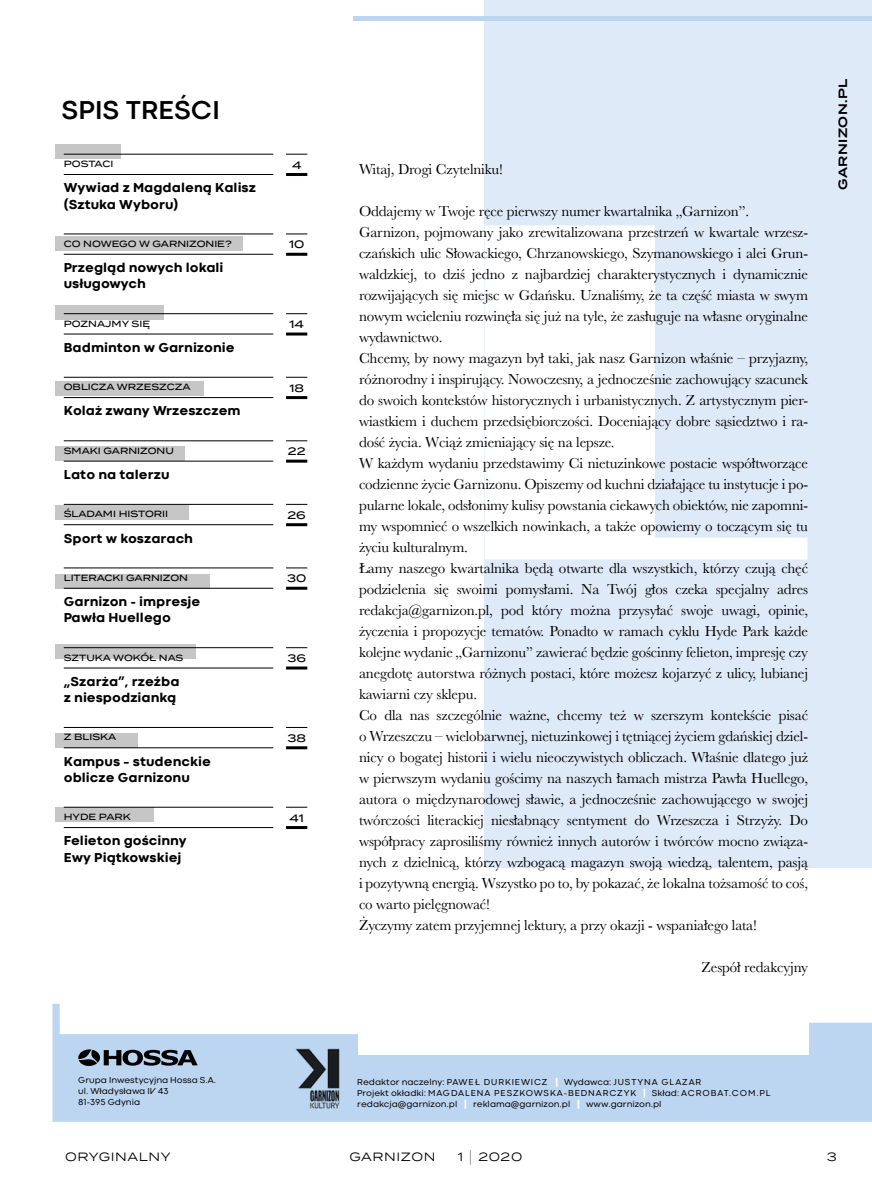
<style>
.page{position:relative;width:872px;height:1191px;background:#fff}
.page>*{position:absolute;margin:0;border:0;box-sizing:border-box;transform-origin:0 0}
.t1{font:700 27px "Codec Cold";color:#000}
.t2{font:15px/21px "Baskerville";letter-spacing:-.01em;color:#000}
.t3{font:800 13.5px/16.2px "Codec Cold";color:#000}
.t4{font:12px "Termina";letter-spacing:.05em;color:#000}
.t5{font:600 12px "Termina";letter-spacing:.04em;color:#000}
.t6{font:500 10.8px "Termina";color:#000}
.t7{font:9px/10.8px "Codec Cold";color:#000}
.t8{font:500 9px "Termina";color:#000}
.s1{font-weight:800;color:#fff}
.s2{font-weight:100;font-size:18px}
</style>
<div class="page">
<div style="left:484px;top:0;width:388px;height:867px;background:#dfeaf8"></div>
<svg style="left:484px;top:225px;width:323px;height:334px;fill:#fff"></svg>
<svg style="left:52px;top:1003px;width:820px;height:118px;fill:#bcd5f0"></svg>
<svg style="left:78px;top:1048px;width:120px;height:18px;background:#5d6a78"></svg>
<div style="left:55px;top:145px;width:66px;height:14px;background:#c6c6c6"></div>
<div style="left:55px;top:807px;width:99px;height:14px;background:#c6c6c6"></div>
<div style="left:55px;top:446px;width:130px;height:14px;background:#c6c6c6"></div>
<div style="left:55px;top:574px;width:155px;height:14px;background:#c6c6c6"></div>
<div style="left:55px;top:381px;width:148px;height:14px;background:#c6c6c6"></div>
<div style="left:55px;top:305px;width:109px;height:14px;background:#c6c6c6"></div>
<div style="left:55px;top:505px;width:134px;height:14px;background:#c6c6c6"></div>
<div style="left:55px;top:236px;width:187px;height:14px;background:#c6c6c6"></div>
<div style="left:55px;top:644px;width:141px;height:14px;background:#c6c6c6"></div>
<div style="left:55px;top:733px;width:83px;height:14px;background:#c6c6c6"></div>
<hr style="left:64px;top:154px;width:209px;height:1px;background:#000">
<svg style="left:286px;top:154px;width:21px;height:1px"></svg>
<hr style="left:64px;top:174px;width:209px;height:1px;background:#000">
<hr style="left:64px;top:233px;width:209px;height:1px;background:#000">
<svg style="left:286px;top:233px;width:21px;height:1px"></svg>
<hr style="left:64px;top:254px;width:209px;height:1px;background:#000">
<hr style="left:64px;top:313px;width:209px;height:1px;background:#000">
<svg style="left:286px;top:313px;width:21px;height:1px"></svg>
<hr style="left:64px;top:334px;width:209px;height:1px;background:#000">
<hr style="left:64px;top:377px;width:209px;height:1px;background:#000">
<svg style="left:286px;top:377px;width:21px;height:1px"></svg>
<hr style="left:64px;top:397px;width:209px;height:1px;background:#000">
<hr style="left:64px;top:440px;width:209px;height:1px;background:#000">
<svg style="left:286px;top:440px;width:21px;height:1px"></svg>
<hr style="left:64px;top:461px;width:209px;height:1px;background:#000">
<hr style="left:64px;top:504px;width:209px;height:1px;background:#000">
<svg style="left:286px;top:504px;width:21px;height:1px"></svg>
<hr style="left:64px;top:524px;width:209px;height:1px;background:#000">
<hr style="left:64px;top:567px;width:209px;height:1px;background:#000">
<svg style="left:286px;top:567px;width:21px;height:1px"></svg>
<hr style="left:64px;top:588px;width:209px;height:1px;background:#000">
<hr style="left:64px;top:647px;width:209px;height:1px;background:#000">
<svg style="left:286px;top:647px;width:21px;height:1px"></svg>
<hr style="left:64px;top:667px;width:209px;height:1px;background:#000">
<hr style="left:64px;top:727px;width:209px;height:1px;background:#000">
<svg style="left:286px;top:727px;width:21px;height:1px"></svg>
<hr style="left:64px;top:747px;width:209px;height:1px;background:#000">
<hr style="left:64px;top:807px;width:209px;height:1px;background:#000">
<svg style="left:286px;top:807px;width:21px;height:1px"></svg>
<hr style="left:64px;top:827px;width:209px;height:1px;background:#000">
<hr style="left:286px;top:173px;width:21px;height:3px;background:#000">
<hr style="left:286px;top:253px;width:21px;height:3px;background:#000">
<hr style="left:286px;top:332px;width:21px;height:3px;background:#000">
<hr style="left:286px;top:396px;width:21px;height:3px;background:#000">
<hr style="left:286px;top:459px;width:21px;height:3px;background:#000">
<hr style="left:286px;top:523px;width:21px;height:3px;background:#000">
<hr style="left:286px;top:587px;width:21px;height:3px;background:#000">
<hr style="left:286px;top:666px;width:21px;height:3px;background:#000">
<hr style="left:286px;top:746px;width:21px;height:3px;background:#000">
<hr style="left:286px;top:826px;width:21px;height:3px;background:#000">
<div style="left:358px;top:1017px;width:450px;height:37px;background:#fff"></div>
<hr style="left:353px;top:16px;width:519px;height:4px;background:#bcd5f0">
<img style="left:280px;top:1041px;width:75px;height:75px">
<h1 class="t1" style="left:62px;top:93px;width:160px">SPIS TREŚCI</h1>
<p class="t8" style="left:64px;top:157px;width:51px">POSTACI</p>
<p class="t6" style="left:292px;top:157px;width:11px">4</p>
<p class="t3" style="left:64px;top:180px;width:194px">Wywiad z Magdaleną Kalisz (Sztuka Wyboru)</p>
<p class="t8" style="left:64px;top:237px;width:169px">CO NOWEGO W GARNIZONIE?</p>
<p class="t6" style="left:289px;top:236px;width:17px">10</p>
<p class="t3" style="left:64px;top:259px;width:161px">Przegląd nowych lokali usługowych</p>
<p class="t8" style="left:64px;top:317px;width:88px">POZNAJMY SIĘ</p>
<p class="t6" style="left:289px;top:316px;width:16px">14</p>
<p class="t3" style="left:64px;top:339px;width:172px">Badminton w Garnizonie</p>
<p class="t8" style="left:64px;top:380px;width:128px">OBLICZA WRZESZCZA</p>
<p class="t6" style="left:289px;top:380px;width:16px">18</p>
<p class="t3" style="left:64px;top:403px;width:178px">Kolaż zwany Wrzeszczem</p>
<p class="t8" style="left:64px;top:444px;width:112px">SMAKI GARNIZONU</p>
<p class="t6" style="left:288px;top:443px;width:19px">22</p>
<p class="t3" style="left:64px;top:466px;width:107px">Lato na talerzu</p>
<p class="t8" style="left:64px;top:507px;width:106px">ŚLADAMI HISTORII</p>
<p class="t6" style="left:287px;top:507px;width:20px">26</p>
<p class="t3" style="left:64px;top:530px;width:131px">Sport w koszarach</p>
<p class="t8" style="left:64px;top:571px;width:126px">LITERACKI GARNIZON</p>
<p class="t6" style="left:287px;top:570px;width:21px">30</p>
<p class="t3" style="left:64px;top:593px;width:138px">Garnizon - impresje<br>Pawła Huellego</p>
<p class="t8" style="left:64px;top:651px;width:121px">SZTUKA WOKÓŁ NAS</p>
<p class="t6" style="left:287px;top:650px;width:20px">36</p>
<p class="t3" style="left:64px;top:673px;width:117px">„Szarża”, rzeźba z niespodzianką</p>
<p class="t8" style="left:64px;top:730px;width:54px">Z BLISKA</p>
<p class="t6" style="left:287px;top:730px;width:20px">38</p>
<p class="t3" style="left:64px;top:753px;width:149px">Kampus – studenckie oblicze Garnizonu</p>
<p class="t8" style="left:64px;top:810px;width:69px">HYDE PARK</p>
<p class="t6" style="left:289px;top:809px;width:16px">41</p>
<p class="t3" style="left:64px;top:832px;width:125px">Felieton gościnny<br>Ewy Piątkowskiej</p>
<p class="t2" style="left:359px;top:159px;width:145px">Witaj, Drogi Czytelniku!</p>
<p class="t2" style="left:359px;top:201px;width:451px">Oddajemy w Twoje ręce pierwszy numer kwartalnika „Garnizon”.<br>Garnizon, pojmowany jako zrewitalizowana przestrzeń w kwartale wrzesz&shy;czańskich ulic Słowackiego, Chrzanowskiego, Szymanowskiego i alei Grun&shy;waldzkiej, to dziś jedno z najbardziej charakterystycznych i dynamicznie rozwijających się miejsc w Gdańsku. Uznaliśmy, że ta część miasta w swym nowym wcieleniu rozwinęła się już na tyle, że zasługuje na własne oryginalne wydawnictwo.<br>Chcemy, by nowy magazyn był taki, jak nasz Garnizon właśnie – przyjazny, różnorodny i inspirujący. Nowoczesny, a jednocześnie zachowujący szacunek do swoich kontekstów historycznych i urbanistycznych. Z artystycznym pier&shy;wiastkiem i duchem przedsiębiorczości. Doceniający dobre sąsiedztwo i ra&shy;dość życia. Wciąż zmieniający się na lepsze.<br>W każdym wydaniu przedstawimy Ci nietuzinkowe postacie współtworzące codzienne życie Garnizonu. Opiszemy od kuchni działające tu instytucje i po&shy;pularne lokale, odsłonimy kulisy powstania ciekawych obiektów, nie zapomni&shy;my wspomnieć o wszelkich nowinkach, a także opowiemy o toczącym się tu życiu kulturalnym.<br>Łamy naszego kwartalnika będą otwarte dla wszystkich, którzy czują chęć podzielenia się swoimi pomysłami. Na Twój głos czeka specjalny adres redakcja@garnizon.pl, pod który można przysyłać swoje uwagi, opinie, życzenia i propozycje tematów. Ponadto w ramach cyklu Hyde Park każde kolejne wydanie „Garnizonu” zawierać będzie gościnny felieton, impresję czy anegdotę autorstwa różnych postaci, które możesz kojarzyć z ulicy, lubianej kawiarni czy sklepu.<br>Co dla nas szczególnie ważne, chcemy też w szerszym kontekście pisać o Wrzeszczu – wielobarwnej, nietuzinkowej i tętniącej życiem gdańskiej dziel&shy;nicy o bogatej historii i wielu nieoczywistych obliczach. Właśnie dlatego już w pierwszym wydaniu gościmy na naszych łamach mistrza Pawła Huellego, autora o międzynarodowej sławie, a jednocześnie zachowującego w swojej twórczości literackiej niesłabnący sentyment do Wrzeszcza i Strzyży. Do współpracy zaprosiliśmy również innych autorów i twórców mocno związa&shy;nych z dzielnicą, którzy wzbogacą magazyn swoją wiedzą, talentem, pasją i pozytywną energią. Wszystko po to, by pokazać, że lokalna tożsamość to coś, co warto pielęgnować!<br>Życzymy zatem przyjemnej lektury, a przy okazji - wspaniałego lata!</p>
<p class="t2" style="left:701px;top:957px;width:108px">Zespół redakcyjny</p>
<p class="t5" style="left:834px;top:190px;width:113px;rotate:-90deg">GARNIZON.PL</p>
<p class="t7" style="left:78px;top:1074px;width:139px">Grupa Inwestycyjna Hossa S.A. ul. Władysława IV 43<br>81-395 Gdynia</p>
<p class="t7" style="left:357px;top:1076px;width:415px">Redaktor naczelny: PAWEŁ DURKIEWICZ <span class="s1">|</span> Wydawca: JUSTYNA GLAZAR<br>Projekt okładki: MAGDALENA PESZKOWSKA-BEDNARCZYK <span class="s1">|</span> Skład: ACROBAT.COM.PL redakcja@garnizon.pl <span class="s1">|</span> reklama@garnizon.pl <span class="s1">|</span> www.garnizon.pl</p>
<p class="t4" style="left:65px;top:1148px;width:107px">ORYGINALNY</p>
<p class="t4" style="left:349px;top:1148px;width:88px">GARNIZON</p>
<p class="t4" style="left:458px;top:1148px;width:66px">1 <span class="s2">|</span> 2020</p>
<p class="t4" style="left:827px;top:1148px;width:12px">3</p>
</div>
